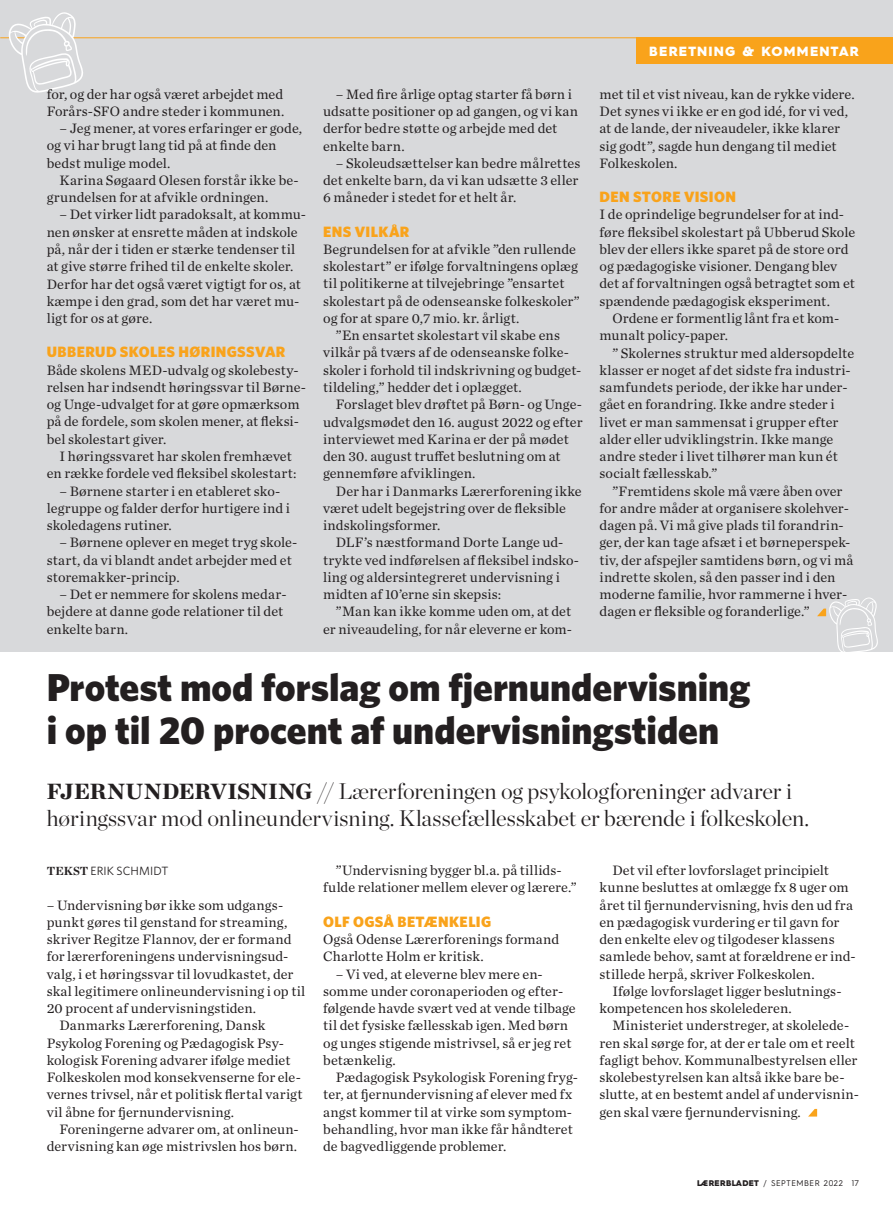
<style>
.page{position:relative;width:893px;height:1212px;background:#fff}
.page>*{position:absolute;margin:0;border:0;box-sizing:border-box;transform-origin:0 0}
.t1{font:900 39px/43.5px "Whitney";color:#231f20}
.t2{font:300 22.5px/27px "Chronicle Display";letter-spacing:-.01em;color:#231f20}
.t3{font:900 15px "Whitney";letter-spacing:.025em;color:#f9a31b}
.t4{font:14.25px/17.2px "Chronicle Text G1";color:#231f20}
.t5{font:900 13.35px "Hurme Geometric Sans 3";letter-spacing:.09em;color:#fff}
.t6{font:12px "Whitney";letter-spacing:.005em;color:#231f20}
.t7{font:8.25px "Hurme Geometric Sans 3";letter-spacing:.07em;color:#231f20}
.s1{font-family:"Chronicle Deck";font-weight:900}
.s2{font-family:"Chronicle Deck";font-weight:700}
.s3{font-weight:900}
</style>
<div class="page">
<div style="left:0;top:0;width:893px;height:651px;background:#d8d9db"></div>
<hr style="left:0;top:37px;width:859px;height:1px;background:#f9a31b">
<div style="left:636px;top:38px;width:257px;height:26px;background:#f9a31b"></div>
<svg style="left:7px;top:12px;width:76px;height:81px"></svg>
<svg style="left:817px;top:597px;width:61px;height:55px"></svg>
<svg style="left:808px;top:1109px;width:9px;height:7px"></svg>
<p class="t4" style="left:47px;top:84px;width:239px">for, og der har også været arbejdet med<br>Forårs-SFO andre steder i kommunen.</p>
<p class="t4" style="left:47px;top:119px;width:257px;text-indent:13px">– Jeg mener, at vores erfaringer er gode, og vi har brugt lang tid på at finde den bedst mulige model.</p>
<p class="t4" style="left:47px;top:171px;width:254px;text-indent:13px">Karina Søgaard Olesen forstår ikke be&shy;grundelsen for at afvikle ordningen.</p>
<p class="t4" style="left:47px;top:205px;width:261px;text-indent:13px">– Det virker lidt paradoksalt, at kommu&shy;nen ønsker at ensrette måden at indskole på, når der i tiden er stærke tendenser til at give større frihed til de enkelte skoler.<br>Derfor har det også været vigtigt for os, at kæmpe i den grad, som det har været mu&shy;ligt for os at gøre.</p>
<p class="t3" style="left:47px;top:342px;width:240px">UBBERUD SKOLES HØRINGSSVAR</p>
<p class="t4" style="left:47px;top:360px;width:261px">Både skolens MED-udvalg og skolebesty&shy;relsen har indsendt høringssvar til Børne&shy;og Unge-udvalget for at gøre opmærksom på de fordele, som skolen mener, at fleksi&shy;bel skolestart giver.</p>
<p class="t4" style="left:47px;top:447px;width:251px;text-align:center">I høringssvaret har skolen fremhævet en række fordele ved fleksibel skolestart:</p>
<p class="t4" style="left:47px;top:481px;width:245px;text-indent:13px">– Børnene starter i en etableret sko&shy;legruppe og falder derfor hurtigere ind i skoledagens rutiner.</p>
<p class="t4" style="left:47px;top:533px;width:252px;text-indent:13px">– Børnene oplever en meget tryg skole&shy;start, da vi blandt andet arbejder med et storemakker-princip.</p>
<p class="t4" style="left:47px;top:585px;width:241px;text-indent:13px">– Det er nemmere for skolens medar&shy;bejdere at danne gode relationer til det enkelte barn.</p>
<p class="t4" style="left:323px;top:85px;width:256px;text-indent:13px">– Med fire årlige optag starter få børn i udsatte positioner op ad gangen, og vi kan derfor bedre støtte og arbejde med det enkelte barn.</p>
<p class="t4" style="left:323px;top:154px;width:259px;text-indent:13px">– Skoleudsættelser kan bedre målrettes det enkelte barn, da vi kan udsætte 3 eller<br>6 måneder i stedet for et helt år.</p>
<p class="t3" style="left:323px;top:221px;width:88px">ENS VILKÅR</p>
<p class="t4" style="left:323px;top:240px;width:258px">Begrundelsen for at afvikle ”den rullende skolestart” er ifølge forvaltningens oplæg til politikerne at tilvejebringe ”ensartet skolestart på de odenseanske folkeskoler” og for at spare 0,7 mio. kr. årligt.</p>
<p class="t4" style="left:323px;top:326px;width:260px;text-indent:13px">”En ensartet skolestart vil skabe ens vilkår på tværs af de odenseanske folke&shy;skoler i forhold til indskrivning og budget&shy;tildeling,” hedder det i oplægget.</p>
<p class="t4" style="left:323px;top:395px;width:261px;text-indent:13px">Forslaget blev drøftet på Børn- og Unge&shy;udvalgsmødet den 16. august 2022 og efter interviewet med Karina er der på mødet den 30. august truffet beslutning om at gennemføre afviklingen.</p>
<p class="t4" style="left:323px;top:481px;width:260px;text-indent:13px">Der har i Danmarks Lærerforening ikke været udelt begejstring over de fleksible indskolingsformer.</p>
<p class="t4" style="left:323px;top:533px;width:257px;text-indent:13px">DLF’s næstformand Dorte Lange ud&shy;trykte ved indførelsen af fleksibel indsko&shy;ling og aldersintegreret undervisning i midten af 10’erne sin skepsis:</p>
<p class="t4" style="left:323px;top:602px;width:250px;text-align:right">”Man kan ikke komme uden om, at det er niveaudeling, for når eleverne er kom-</p>
<p class="t5" style="left:649px;top:42px;width:211px">BERETNING &amp; KOMMENTAR</p>
<p class="t4" style="left:600px;top:85px;width:257px">met til et vist niveau, kan de rykke videre.<br>Det synes vi ikke er en god idé, for vi ved, at de lande, der niveaudeler, ikke klarer sig godt”, sagde hun dengang til mediet Folkeskolen.</p>
<p class="t3" style="left:600px;top:187px;width:138px">DEN STORE VISION</p>
<p class="t4" style="left:600px;top:205px;width:257px">I de oprindelige begrundelser for at ind&shy;føre fleksibel skolestart på Ubberud Skole blev der ellers ikke sparet på de store ord og pædagogiske visioner. Dengang blev det af forvaltningen også betragtet som et spændende pædagogisk eksperiment.</p>
<p class="t4" style="left:600px;top:309px;width:241px;text-indent:13px">Ordene er formentlig lånt fra et kom&shy;munalt policy-paper.</p>
<p class="t4" style="left:600px;top:343px;width:256px;text-indent:13px">” Skolernes struktur med aldersopdelte klasser er noget af det sidste fra industri&shy;samfundets periode, der ikke har under&shy;gået en forandring. Ikke andre steder i livet er man sammensat i grupper efter alder eller udviklingstrin. Ikke mange andre steder i livet tilhører man kun ét socialt fællesskab.”</p>
<p class="t4" style="left:600px;top:481px;width:255px;text-indent:13px">”Fremtidens skole må være åben over for andre måder at organisere skolehver&shy;dagen på. Vi må give plads til forandrin&shy;ger, der kan tage afsæt i et børneperspek&shy;tiv, der afspejler samtidens børn, og vi må indrette skolen, så den passer ind i den moderne familie, hvor rammerne i hver&shy;dagen er fleksible og foranderlige.”</p>
<h1 class="t1" style="left:47px;top:665px;width:705px">Protest mod forslag om fjernundervisning i op til 20 procent af undervisningstiden</h1>
<h2 class="t2" style="left:47px;top:775px;width:764px"><span class="s1">FJERNUNDERVISNING</span> // Lærerforeningen og psykologforeninger advarer i høringssvar mod onlineundervisning. Klassefællesskabet er bærende i folkeskolen.</h2>
<p class="t6" style="left:47px;top:863px;width:123px"><span class="s2">TEKST</span> ERIK SCHMIDT</p>
<p class="t4" style="left:47px;top:895px;width:238px">– Undervisning bør ikke som udgangs-</p>
<p class="t4" style="left:47px;top:912px;width:242px">punkt gøres til genstand for streaming,</p>
<p class="t4" style="left:47px;top:930px;width:246px">skriver Regitze Flannov, der er formand</p>
<p class="t4" style="left:47px;top:947px;width:243px">for lærerforeningens undervisningsud-</p>
<p class="t4" style="left:47px;top:964px;width:248px">valg, i et høringssvar til lovudkastet, der</p>
<p class="t4" style="left:47px;top:982px;width:260px">skal legitimere onlineundervisning i op til</p>
<p class="t4" style="left:47px;top:999px;width:211px">20 procent af undervisningstiden.</p>
<p class="t4" style="left:60px;top:1016px;width:207px">Danmarks Lærerforening, Dansk</p>
<p class="t4" style="left:47px;top:1033px;width:239px">Psykolog Forening og Pædagogisk Psy-</p>
<p class="t4" style="left:47px;top:1051px;width:245px">kologisk Forening advarer ifølge mediet</p>
<p class="t4" style="left:47px;top:1068px;width:256px">Folkeskolen mod konsekvenserne for ele-</p>
<p class="t4" style="left:47px;top:1085px;width:257px">vernes trivsel, når et politisk flertal varigt</p>
<p class="t4" style="left:47px;top:1102px;width:189px">vil åbne for fjernundervisning.</p>
<p class="t4" style="left:60px;top:1120px;width:241px">Foreningerne advarer om, at onlineun-</p>
<p class="t4" style="left:47px;top:1137px;width:252px">dervisning kan øge mistrivslen hos børn.</p>
<p class="t4" style="left:323px;top:861px;width:255px;text-align:center">”Undervisning bygger bl.a. på tillids&shy;fulde relationer mellem elever og lærere.”</p>
<p class="t3" style="left:323px;top:911px;width:169px">OLF OGSÅ BETÆNKELIG</p>
<p class="t4" style="left:323px;top:930px;width:238px">Også Odense Lærerforenings formand<br>Charlotte Holm er kritisk.</p>
<p class="t4" style="left:323px;top:964px;width:254px;text-indent:13px">– Vi ved, at eleverne blev mere en&shy;somme under coronaperioden og efter&shy;følgende havde svært ved at vende tilbage til det fysiske fællesskab igen. Med børn og unges stigende mistrivsel, så er jeg ret betænkelig.</p>
<p class="t4" style="left:323px;top:1068px;width:256px;text-indent:13px">Pædagogisk Psykologisk Forening fryg&shy;ter, at fjernundervisning af elever med fx angst kommer til at virke som symptom&shy;behandling, hvor man ikke får håndteret de bagvedliggende problemer.</p>
<p class="t4" style="left:600px;top:861px;width:258px;text-indent:13px">Det vil efter lovforslaget principielt kunne besluttes at omlægge fx 8 uger om året til fjernundervisning, hvis den ud fra en pædagogisk vurdering er til gavn for den enkelte elev og tilgodeser klassens samlede behov, samt at forældrene er ind&shy;stillede herpå, skriver Folkeskolen.</p>
<p class="t4" style="left:600px;top:982px;width:244px;text-indent:13px">Ifølge lovforslaget ligger beslutnings&shy;kompetencen hos skolelederen.</p>
<p class="t4" style="left:600px;top:1016px;width:261px;text-indent:13px">Ministeriet understreger, at skolelede&shy;ren skal sørge for, at der er tale om et reelt fagligt behov. Kommunalbestyrelsen eller skolebestyrelsen kan altså ikke bare be&shy;slutte, at en bestemt andel af undervisnin&shy;gen skal være fjernundervisning.</p>
<p class="t7" style="left:697px;top:1177px;width:163px"><span class="s3">LÆRERBLADET</span> / SEPTEMBER 2022 17</p>
</div>
